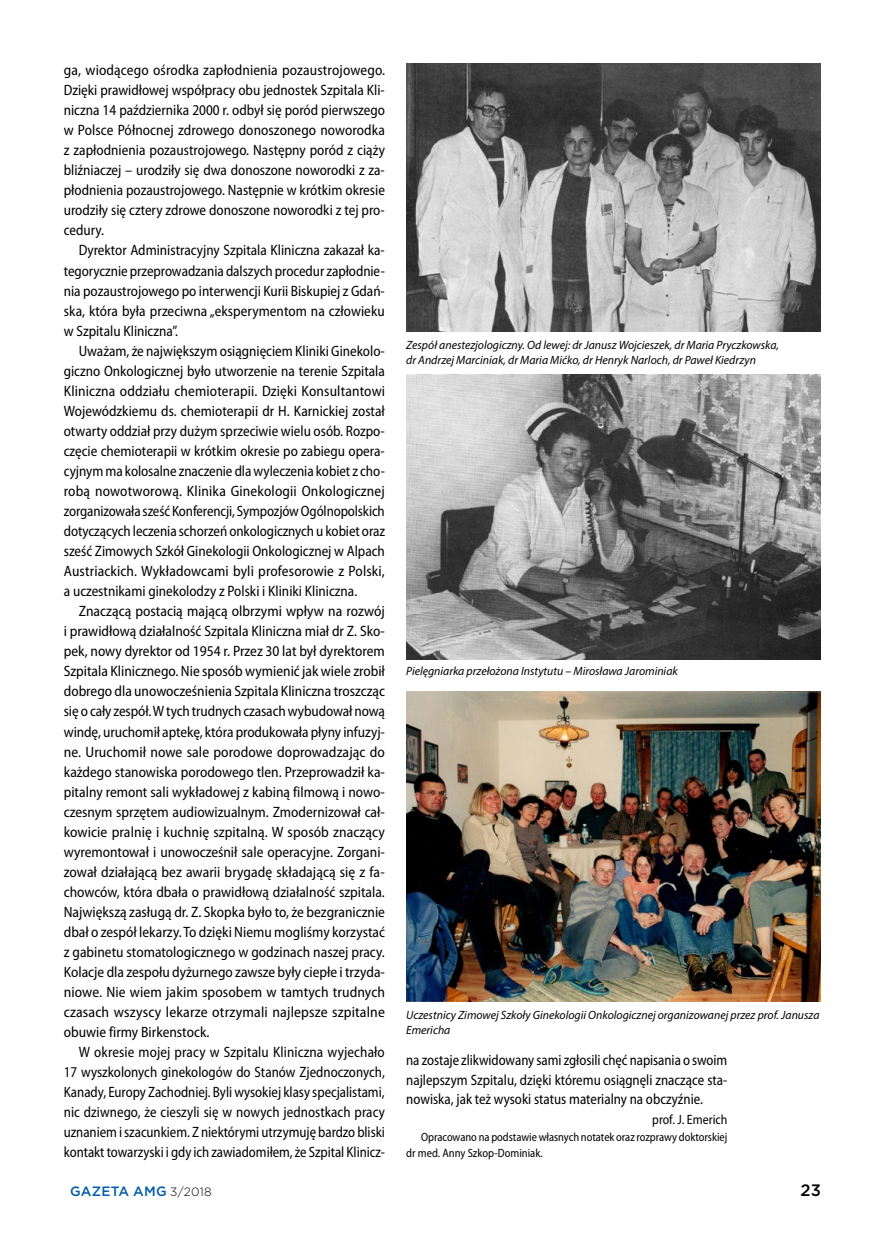
<style>
.page{position:relative;width:872px;height:1234px;background:#fff}
.page>*{position:absolute;margin:0;border:0;box-sizing:border-box;transform-origin:0 0}
.t1{font:500 16.5px "Gotham";color:#000}
.t2{font:semi-condensed 15px/20.1px "Myriad Pro";color:#000;text-align:justify}
.t3{font:semi-condensed 15px/20.1px "Myriad Pro";color:#000;text-align:justify;scale:.96 1}
.t4{font:semi-condensed 15px/19.8px "Myriad Pro";color:#000;text-align:justify;scale:.93 1}
.t5{font:500 13.5px "Gotham";letter-spacing:.015em;color:#005ba8}
.t6{font:semi-condensed 13.5px "Myriad Pro";color:#000;scale:.96 1}
.t7{font:italic 12px/15px "Myriad Pro";color:#000}
.t8{font:semi-condensed 12px/16.5px "Myriad Pro";letter-spacing:-.005em;color:#000;scale:.95 1}
.s1{font-weight:300;font-size:12px;color:#000}
</style>
<div class="page">
<img style="left:406px;top:64px;width:415px;height:268px">
<img style="left:406px;top:374px;width:415px;height:285px">
<img style="left:406px;top:691px;width:415px;height:309px">
<p class="t2" style="left:64px;top:60px;width:323px">ga, wiodącego ośrodka zapłodnienia pozaustrojowego.<br>Dzięki prawidłowej współpracy obu jednostek Szpitala Kli&shy;niczna 14 października 2000 r. odbył się poród pierwszego w Polsce Północnej zdrowego donoszonego noworodka z zapłodnienia pozaustrojowego. Następny poród z ciąży bliźniaczej – urodziły się dwa donoszone noworodki z za&shy;płodnienia pozaustrojowego. Następnie w krótkim okresie urodziły się cztery zdrowe donoszone noworodki z tej pro&shy;cedury.</p>
<p class="t3" style="left:64px;top:240px;width:336px;text-indent:15px">Dyrektor Administracyjny Szpitala Kliniczna zakazał ka&shy;tegorycznie przeprowadzania dalszych procedur zapłodnie&shy;nia pozaustrojowego po interwencji Kurii Biskupiej z Gdań&shy;ska, która była przeciwna „eksperymentom na człowieku w Szpitalu Kliniczna”.</p>
<p class="t3" style="left:64px;top:340px;width:336px;text-indent:15px">Uważam, że największym osiągnięciem Kliniki Ginekolo&shy;giczno Onkologicznej było utworzenie na terenie Szpitala Kliniczna oddziału chemioterapii. Dzięki Konsultantowi Wojewódzkiemu ds. chemioterapii dr H. Karnickiej został otwarty oddział przy dużym sprzeciwie wielu osób. Rozpo&shy;częcie chemioterapii w krótkim okresie po zabiegu opera&shy;cyjnym ma kolosalne znaczenie dla wyleczenia kobiet z cho&shy;robą nowotworową. Klinika Ginekologii Onkologicznej zorganizowała sześć Konferencji, Sympozjów Ogólnopolskich dotyczących leczenia schorzeń onkologicznych u kobiet oraz sześć Zimowych Szkół Ginekologii Onkologicznej w Alpach Austriackich. Wykładowcami byli profesorowie z Polski, a uczestnikami ginekolodzy z Polski i Kliniki Kliniczna.</p>
<p class="t2" style="left:64px;top:601px;width:323px;text-indent:15px">Znaczącą postacią mającą olbrzymi wpływ na rozwój i prawidłową działalność Szpitala Kliniczna miał dr Z. Sko&shy;pek, nowy dyrektor od 1954 r. Przez 30 lat był dyrektorem Szpitala Klinicznego. Nie sposób wymienić jak wiele zrobił dobrego dla unowocześnienia Szpitala Kliniczna troszcząc się o cały zespół. W tych trudnych czasach wybudował nową windę, uruchomił aptekę, która produkowała płyny infuzyj&shy;ne. Uruchomił nowe sale porodowe doprowadzając do każdego stanowiska porodowego tlen. Przeprowadził ka&shy;pitalny remont sali wykładowej z kabiną filmową i nowo&shy;czesnym sprzętem audiowizualnym. Zmodernizował cał&shy;kowicie pralnię i kuchnię szpitalną. W sposób znaczący wyremontował i unowocześnił sale operacyjne. Zorgani&shy;zował działającą bez awarii brygadę składającą się z fa&shy;chowców, która dbała o prawidłową działalność szpitala.<br>Największą zasługą dr. Z. Skopka było to, że bezgranicznie dbał o zespół lekarzy. To dzięki Niemu mogliśmy korzystać z gabinetu stomatologicznego w godzinach naszej pracy.<br>Kolacje dla zespołu dyżurnego zawsze były ciepłe i trzyda&shy;niowe. Nie wiem jakim sposobem w tamtych trudnych czasach wszyscy lekarze otrzymali najlepsze szpitalne obuwie firmy Birkenstock.</p>
<p class="t3" style="left:64px;top:1041px;width:336px;text-indent:15px">W okresie mojej pracy w Szpitalu Kliniczna wyjechało 17 wyszkolonych ginekologów do Stanów Zjednoczonych, Kanady, Europy Zachodniej. Byli wysokiej klasy specjalistami, nic dziwnego, że cieszyli się w nowych jednostkach pracy uznaniem i szacunkiem. Z niektórymi utrzymuję bardzo bliski kontakt towarzyski i gdy ich zawiadomiłem, że Szpital Klinicz-</p>
<p class="t4" style="left:406px;top:1049px;width:347px">na zostaje zlikwidowany sami zgłosili chęć napisania o swoim najlepszym Szpitalu, dzięki któremu osiągnęli znaczące sta&shy;nowiska, jak też wysoki status materialny na obczyźnie.</p>
<p class="t7" style="left:406px;top:337px;width:374px">Zespół anestezjologiczny. Od lewej: dr Janusz Wojcieszek, dr Maria Pryczkowska, dr Andrzej Marciniak, dr Maria Mićko, dr Henryk Narloch, dr Paweł Kiedrzyn</p>
<p class="t7" style="left:406px;top:663px;width:273px">Pielęgniarka przełożona Instytutu – Mirosława Jarominiak</p>
<p class="t7" style="left:406px;top:1006px;width:415px">Uczestnicy Zimowej Szkoły Ginekologii Onkologicznej organizowanej przez prof. Janusza<br>Emericha</p>
<p class="t6" style="left:652px;top:1111px;width:80px">prof. J. Emerich</p>
<p class="t8" style="left:406px;top:1128px;width:339px;text-indent:15px">Opracowano na podstawie własnych notatek oraz rozprawy doktorskiej dr med. Anny Szkop-Dominiak.</p>
<p class="t5" style="left:70px;top:1182px;width:143px">GAZETA AMG <span class="s1">3/2018</span></p>
<p class="t1" style="left:800px;top:1179px;width:22px">23</p>
</div>
